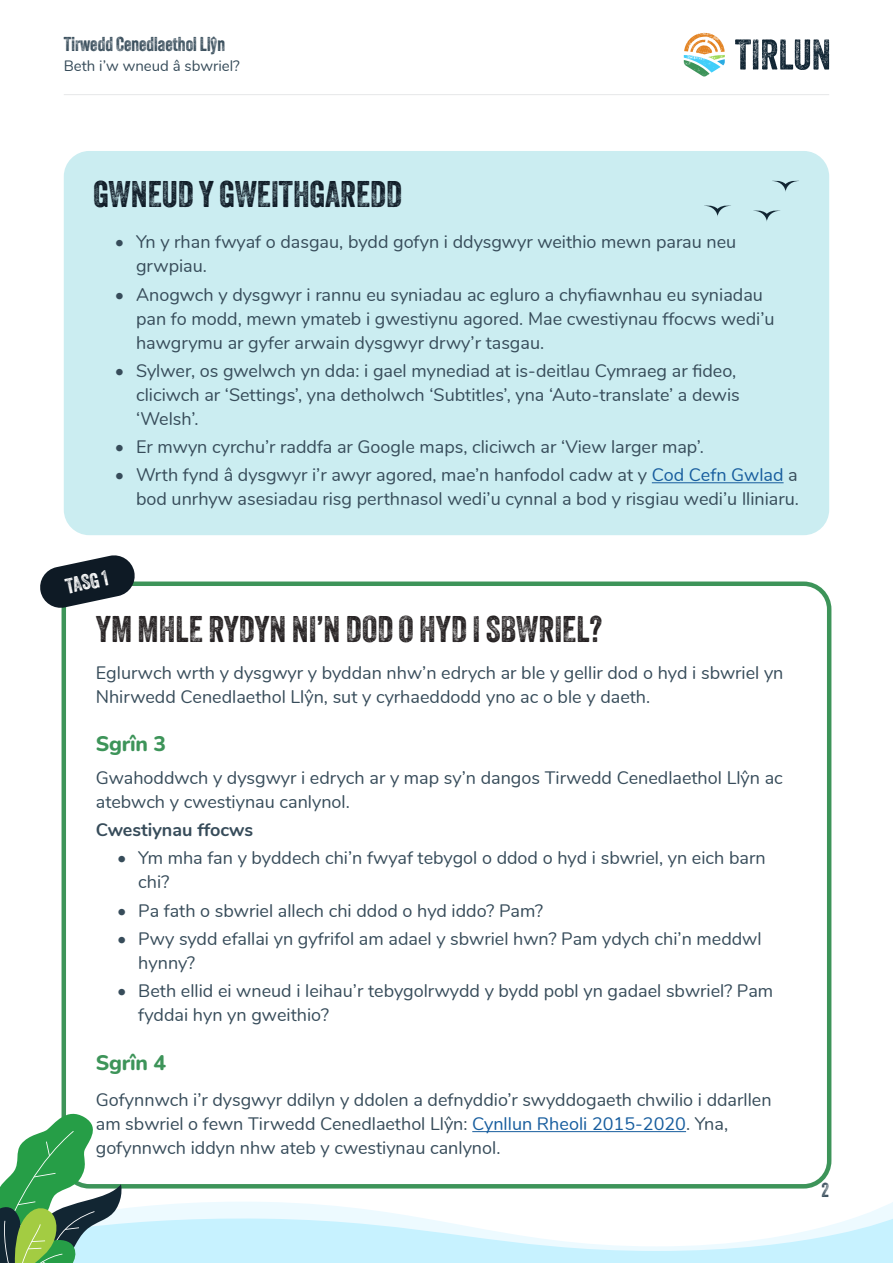
<style>
.page{position:relative;width:893px;height:1263px;background:#fff}
.page>*{position:absolute;margin:0;border:0;box-sizing:border-box;transform-origin:0 0}
.Page_sub_heading{font:36px "Veneer Two";color:#231f20}
.Page_sub_heading-2{font:36px "Veneer Two";color:#0e1a25}
.Page_section_heading{font:800 21px "Nunito";letter-spacing:-.01em;color:#3d9459}
.Key_activity_heading{font:21px "Veneer Two";color:#fff}
.t1{font:19.5px "Veneer Two";color:#374c5a}
.Body_text_-_bullet_list{font:18px/24px "Nunito";color:#374c5a}
.Body_text{font:18px/24px "Nunito";color:#374c5a}
.Body_text-2{font:700 18px "Nunito";color:#374c5a}
.t2{font:15px "Nunito";color:#374c5a}
.s1{color:#175d9e}
</style>
<div class="page">
<svg style="left:735px;top:39px;width:94px;height:31px"></svg>
<svg style="left:684px;top:33px;width:41px;height:44px"></svg>
<hr style="left:64px;top:94px;width:765px;height:1px;background:#e6e7e9">
<div style="left:64px;top:151px;width:765px;height:384px;background:#cbedf1;border-radius:26px"></div>
<hr style="left:652px;top:482px;width:132px;height:1px;background:#175d9e">
<svg style="left:772px;top:180px;width:27px;height:12px"></svg>
<svg style="left:753px;top:210px;width:28px;height:12px"></svg>
<svg style="left:704px;top:205px;width:27px;height:12px"></svg>
<svg style="left:0;top:1106px;width:893px;height:157px"></svg>
<svg style="left:40px;top:555px;width:97px;height:55px"></svg>
<p class="t1" style="left:64px;top:32px;width:163px">Tirwedd Cenedlaethol Llŷn</p>
<p class="t2" style="left:64px;top:54px;width:178px">Beth i’w wneud â sbwriel?</p>
<p class="Page_sub_heading-2" style="left:94px;top:173px;width:310px">GWNEUD Y GWEITHGAREDD</p>
<p class="Body_text_-_bullet_list" style="left:136px;top:229px;width:602px;text-indent:-21px">• Yn y rhan fwyaf o dasgau, bydd gofyn i ddysgwyr weithio mewn parau neu grwpiau.</p>
<p class="Body_text_-_bullet_list" style="left:136px;top:281px;width:640px;text-indent:-21px">• Anogwch y dysgwyr i rannu eu syniadau ac egluro a chyfiawnhau eu syniadau pan fo modd, mewn ymateb i gwestiynu agored. Mae cwestiynau ffocws wedi’u hawgrymu ar gyfer arwain dysgwyr drwy’r tasgau.</p>
<p class="Body_text_-_bullet_list" style="left:136px;top:358px;width:605px;text-indent:-21px">• Sylwer, os gwelwch yn dda: i gael mynediad at is-deitlau Cymraeg ar fideo, cliciwch ar ‘Settings’, yna detholwch ‘Subtitles’, yna ‘Auto-translate’ a dewis ‘Welsh’.</p>
<p class="Body_text_-_bullet_list" style="left:115px;top:434px;width:591px">• Er mwyn cyrchu’r raddfa ar Google maps, cliciwch ar ‘View larger map’.</p>
<p class="Body_text_-_bullet_list" style="left:115px;top:462px;width:686px;text-align:right">• Wrth fynd â dysgwyr i’r awyr agored, mae’n hanfodol cadw at y <span class="s1">Cod Cefn Gwlad</span> a bod unrhyw asesiadau risg perthnasol wedi’u cynnal a bod y risgiau wedi’u lliniaru.</p>
<p class="Key_activity_heading" style="left:63px;top:574px;width:44px;rotate:-12deg">TASG 1</p>
<p class="Page_sub_heading" style="left:96px;top:608px;width:508px">YM MHLE RYDYN NI’N DOD O HYD I SBWRIEL?</p>
<p class="Body_text" style="left:96px;top:660px;width:689px">Eglurwch wrth y dysgwyr y byddan nhw’n edrych ar ble y gellir dod o hyd i sbwriel yn<br>Nhirwedd Cenedlaethol Llŷn, sut y cyrhaeddodd yno ac o ble y daeth.</p>
<p class="Page_section_heading" style="left:96px;top:729px;width:72px">Sgrîn 3</p>
<p class="Body_text" style="left:96px;top:765px;width:689px">Gwahoddwch y dysgwyr i edrych ar y map sy’n dangos Tirwedd Cenedlaethol Llŷn ac atebwch y cwestiynau canlynol.</p>
<p class="Body_text-2" style="left:96px;top:817px;width:159px">Cwestiynau ffocws</p>
<p class="Body_text_-_bullet_list" style="left:138px;top:845px;width:629px;text-indent:-21px">• Ym mha fan y byddech chi’n fwyaf tebygol o ddod o hyd i sbwriel, yn eich barn chi?</p>
<p class="Body_text_-_bullet_list" style="left:117px;top:897px;width:428px">• Pa fath o sbwriel allech chi ddod o hyd iddo? Pam?</p>
<p class="Body_text_-_bullet_list" style="left:138px;top:926px;width:625px;text-indent:-21px">• Pwy sydd efallai yn gyfrifol am adael y sbwriel hwn? Pam ydych chi’n meddwl hynny?</p>
<p class="Body_text_-_bullet_list" style="left:138px;top:978px;width:636px;text-indent:-21px">• Beth ellid ei wneud i leihau’r tebygolrwydd y bydd pobl yn gadael sbwriel? Pam fyddai hyn yn gweithio?</p>
<p class="Page_section_heading" style="left:96px;top:1047px;width:72px">Sgrîn 4</p>
<p class="Body_text_-_bullet_list" style="left:96px;top:1087px;width:677px">Gofynnwch i’r dysgwyr ddilyn y ddolen a defnyddio’r swyddogaeth chwilio i ddarllen am sbwriel o fewn Tirwedd Cenedlaethol Llŷn: <span class="s1">Cynllun Rheoli 2015-2020</span>. Yna, gofynnwch iddyn nhw ateb y cwestiynau canlynol.</p>
<p class="t1" style="left:821px;top:1178px;width:9px">2</p>
</div>
